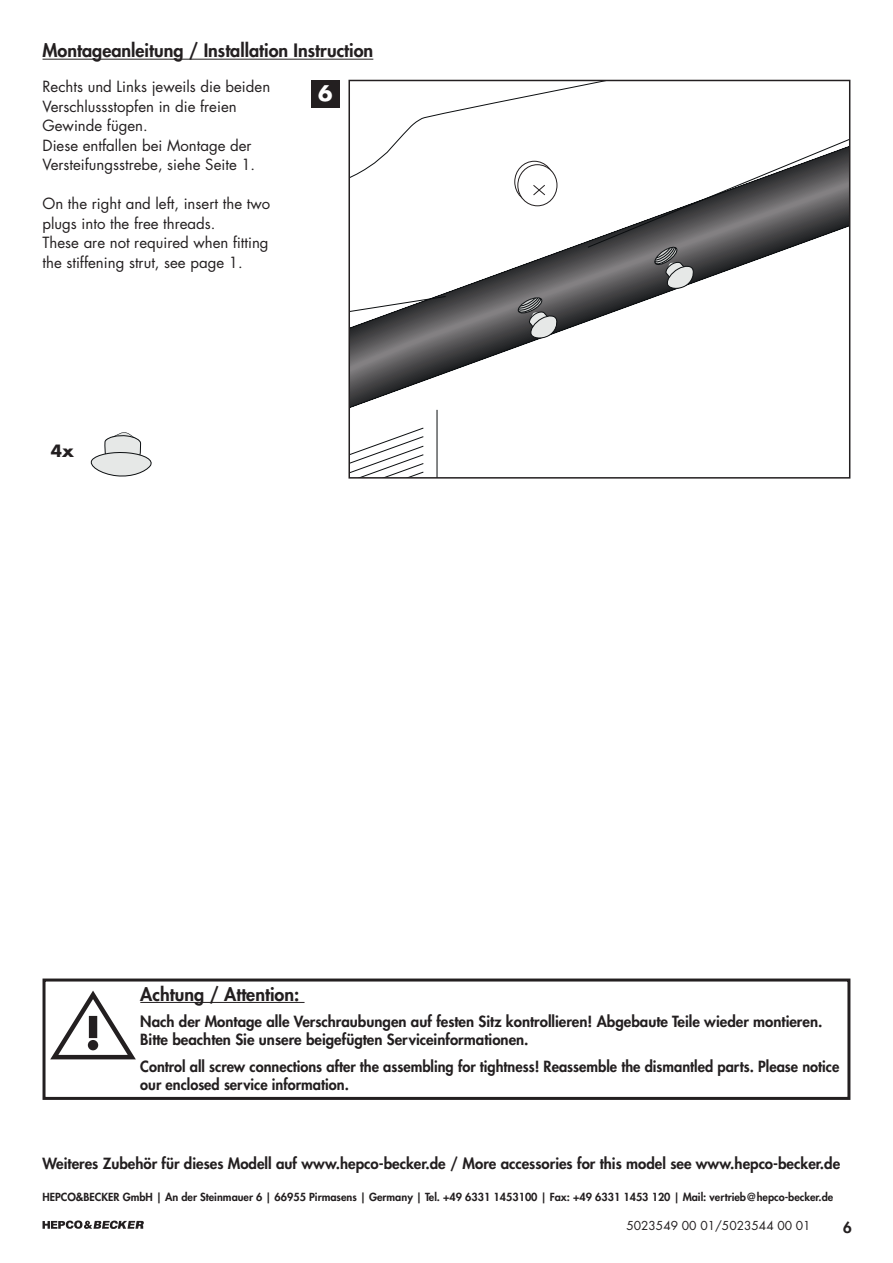
<style>
.page{position:relative;width:893px;height:1263px;background:#fff}
.page>*{position:absolute;margin:0;border:0;box-sizing:border-box;transform-origin:0 0}
.t1{font:700 21px "Futura Std";color:#fff}
.t2{font:800 18px "Futura Std";color:#231f20}
.t3{font:700 16.5px "Futura Std";color:#231f20}
.t4{font:800 15px/18px "Futura Std";color:#231f20}
.t5{font:15px/19.5px "Futura Std";color:#231f20}
.t6{font:12px "Futura Std";color:#231f20}
.t7{font:800 10.8px "Futura Std";color:#231f20}
</style>
<div class="page">
<svg style="left:43px;top:1220px;width:101px;height:9px"></svg>
<svg style="left:351px;top:241px;width:323px;height:170px"></svg>
<hr style="left:437px;top:410px;width:1px;height:68px;background:#0b0e10">
<svg style="left:351px;top:428px;width:73px;height:48px"></svg>
<svg style="left:351px;top:296px;width:95px;height:56px"></svg>
<svg style="left:351px;top:84px;width:236px;height:123px"></svg>
<svg style="left:517px;top:296px;width:41px;height:43px;background:#7e7f7f"></svg>
<svg style="left:587px;top:83px;width:260px;height:207px"></svg>
<div style="left:348px;top:80px;width:502px;height:399px;border:2px solid #231f20"></div>
<div style="left:311px;top:80px;width:29px;height:27px;background:#231f20"></div>
<hr style="left:43px;top:59px;width:330px;height:1px;background:#231f20">
<hr style="left:140px;top:1002px;width:165px;height:1px;background:#231f20">
<div style="left:43px;top:978px;width:807px;height:122px;border:3px solid #231f20"></div>
<svg style="left:46px;top:989px;width:90px;height:73px"></svg>
<svg style="left:90px;top:432px;width:62px;height:45px"></svg>
<p class="t2" style="left:43px;top:39px;width:332px">Montageanleitung / Installation Instruction</p>
<p class="t5" style="left:43px;top:77px;width:229px">Rechts und Links jeweils die beiden<br>Verschlussstopfen in die freien<br>Gewinde fügen.<br>Diese entfallen bei Montage der<br>Versteifungsstrebe, siehe Seite 1.</p>
<p class="t5" style="left:43px;top:194px;width:229px">On the right and left, insert the two plugs into the free threads.<br>These are not required when fitting the stiffening strut, see page 1.</p>
<h1 class="t1" style="left:318px;top:79px;width:16px">6</h1>
<p class="t3" style="left:51px;top:440px;width:25px">4x</p>
<p class="t2" style="left:140px;top:982px;width:161px">Achtung / Attention:</p>
<p class="t4" style="left:140px;top:1012px;width:684px">Nach der Montage alle Verschraubungen auf festen Sitz kontrollieren! Abgebaute Teile wieder montieren.<br>Bitte beachten Sie unsere beigefügten Serviceinformationen.</p>
<p class="t4" style="left:140px;top:1057px;width:700px">Control all screw connections after the assembling for tightness! Reassemble the dismantled parts. Please notice our enclosed service information.</p>
<p class="t4" style="left:43px;top:1154px;width:799px">Weiteres Zubehör für dieses Modell auf www.hepco-becker.de / More accessories for this model see www.hepco-becker.de</p>
<p class="t7" style="left:43px;top:1190px;width:792px">HEPCO&amp;BECKER GmbH | An der Steinmauer 6 | 66955 Pirmasens | Germany | Tel. +49 6331 1453100 | Fax: +49 6331 1453 120 | Mail: vertrieb@hepco-becker.de</p>
<p class="t6" style="left:626px;top:1218px;width:186px">5023549 00 01/5023544 00 01</p>
<p class="t4" style="left:843px;top:1218px;width:10px">6</p>
</div>
